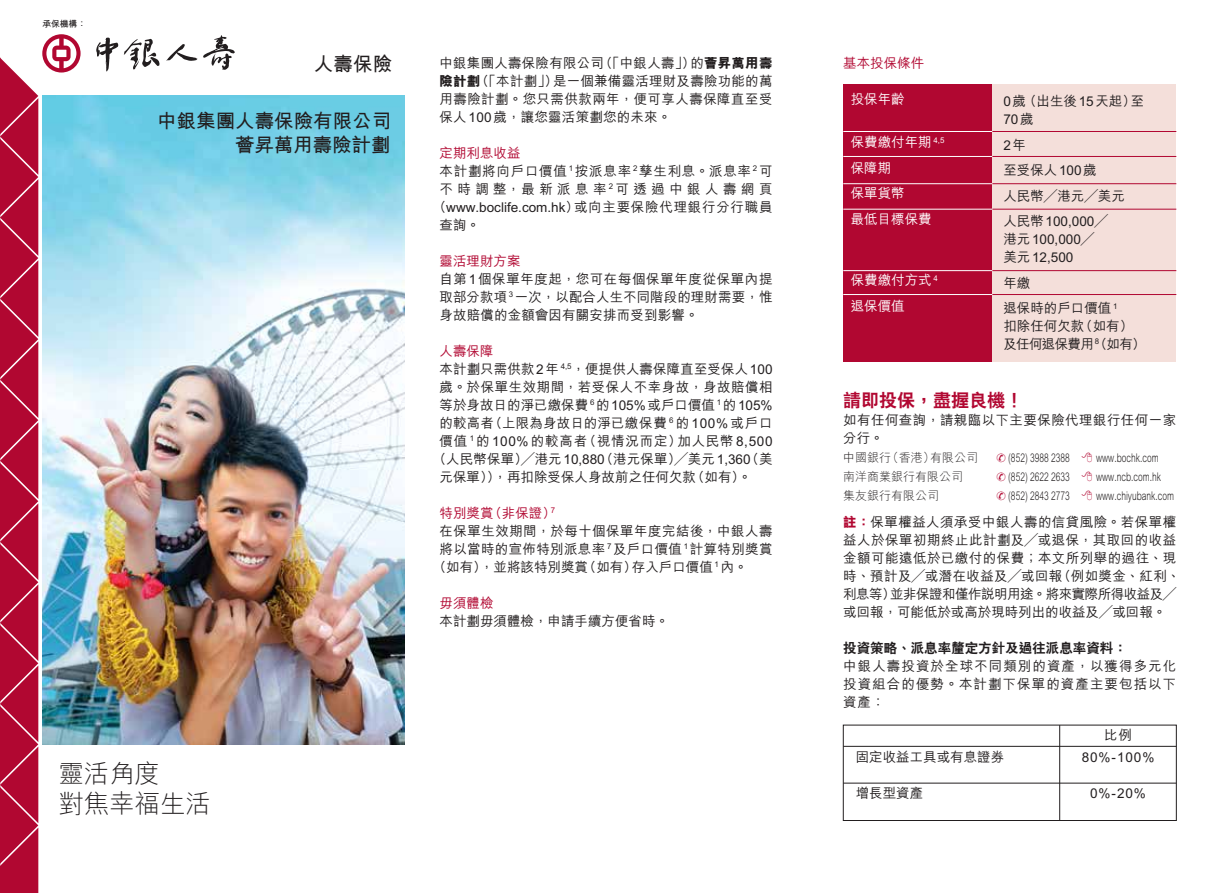
<style>
.page{position:relative;width:1212px;height:893px;background:#fff}
.page>*{position:absolute;margin:0;border:0;box-sizing:border-box;transform-origin:0 0}
.t1{font:300 25.5px/30.6px "M Hei HK";letter-spacing:-.005em;color:#221e1f}
.t2{font:700 19.5px/24px "M Hei HK";color:#221e1f;text-align:right}
.t3{font:800 18px "C Hei 2 HK";color:#b10731}
.t4{font:500 13.5px/18px "M Hei HK";letter-spacing:.025em;color:#221e1f;text-align:justify}
.t5{font:500 13.5px/25.5px "M Hei HK";color:#221e1f}
.t6{font:500 13.5px "M Hei HK";letter-spacing:.055em;color:#221e1f}
.t7{font:500 13.5px/25.5px "M Hei HK";color:#fff}
.t8{font:500 13.5px "M Hei HK";color:#b10731}
.t9{font:500 13.5px "M Hei HK";letter-spacing:.005em;color:#221e1f}
.t10{font:800 13.5px "C Hei 2 HK";color:#221e1f}
.t11{font:500 13.5px/18px "M Hei HK";letter-spacing:-.05em;color:#221e1f}
.t12{font:500 13.5px "M Hei HK";letter-spacing:.33em;color:#221e1f}
.t13{font:300 12px "M Hei HK";color:#221e1f;scale:.7 1}
.t14{font:300 12px "M Hei HK";color:#221e1f}
.t15{font:700 8.85px "M Hei HK";color:#221e1f}
.t16{font:500 7.8px "M Hei HK";color:#221e1f}
.s1{font-weight:800}
.s2{color:#b10731}
.s3{font-weight:800;color:#b10731}
</style>
<div class="page">
<img style="left:81px;top:96px;width:323px;height:648px">
<svg style="left:124px;top:39px;width:35px;height:31px"></svg>
<svg style="left:96px;top:38px;width:22px;height:33px"></svg>
<svg style="left:166px;top:44px;width:31px;height:17px"></svg>
<svg style="left:203px;top:35px;width:32px;height:35px"></svg>
<svg style="left:0;top:34px;width:81px;height:859px"></svg>
<hr style="left:843px;top:746px;width:333px;height:1px;background:#221e1f">
<hr style="left:843px;top:783px;width:333px;height:1px;background:#221e1f">
<hr style="left:1059px;top:725px;width:1px;height:95px;background:#221e1f">
<div style="left:843px;top:725px;width:334px;height:96px;border:1px solid #221e1f"></div>
<div style="left:843px;top:85px;width:149px;height:277px;background:#b10731"></div>
<div style="left:992px;top:85px;width:184px;height:277px;background:#f4dfda"></div>
<hr style="left:843px;top:131px;width:149px;height:1px;background:#fff">
<hr style="left:992px;top:131px;width:184px;height:1px;background:#b10731">
<hr style="left:843px;top:156px;width:149px;height:1px;background:#fff">
<hr style="left:992px;top:156px;width:184px;height:1px;background:#b10731">
<hr style="left:843px;top:183px;width:149px;height:1px;background:#fff">
<hr style="left:992px;top:183px;width:184px;height:1px;background:#b10731">
<hr style="left:843px;top:209px;width:149px;height:1px;background:#fff">
<hr style="left:992px;top:209px;width:184px;height:1px;background:#b10731">
<hr style="left:843px;top:270px;width:149px;height:1px;background:#fff">
<hr style="left:992px;top:270px;width:184px;height:1px;background:#b10731">
<hr style="left:843px;top:294px;width:149px;height:1px;background:#fff">
<hr style="left:992px;top:294px;width:184px;height:1px;background:#b10731">
<p class="t15" style="left:42px;top:17px;width:45px">承保機構：</p>
<h2 class="t2" style="left:314px;top:51px;width:80px">人壽保險</h2>
<h2 class="t2" style="left:157px;top:107px;width:236px">中銀集團人壽保險有限公司薈昇萬用壽險計劃</h2>
<p class="t4" style="left:439px;top:53px;width:334px">中銀集團人壽保險有限公司（「中銀人壽」）的<span class="s1">薈昇萬用壽險計劃</span>（「本計劃」）是一個兼備靈活理財及壽險功能的萬用壽險計劃。您只需供款兩年，便可享人壽保障直至受保人100歲，讓您靈活策劃您的未來。</p>
<p class="t8" style="left:439px;top:143px;width:82px">定期利息收益</p>
<p class="t6" style="left:439px;top:161px;width:334px">本計劃將向戶口價值 <sup>1</sup> 按派息率 <sup>2</sup> 孳生利息。派息率 <sup>2</sup> 可</p>
<p class="t12" style="left:439px;top:179px;width:334px">不時調整，最新派息率<sup>2</sup>可透過中銀人壽網頁</p>
<p class="t6" style="left:433px;top:197px;width:341px">（www.boclife.com.hk）或向主要保險代理銀行分行職員</p>
<p class="t4" style="left:439px;top:215px;width:42px">查詢。</p>
<p class="t8" style="left:439px;top:251px;width:82px">靈活理財方案</p>
<p class="t4" style="left:439px;top:269px;width:335px">自第1個保單年度起，您可在每個保單年度從保單內提取部分款項 <sup>3</sup> 一次，以配合人生不同階段的理財需要，惟身故賠償的金額會因有關安排而受到影響。</p>
<p class="t8" style="left:439px;top:341px;width:55px">人壽保障</p>
<p class="t9" style="left:439px;top:359px;width:334px">本計劃只需供款2年 <sup>4,5</sup>，便提供人壽保障直至受保人100</p>
<p class="t4" style="left:439px;top:377px;width:335px">歲。於保單生效期間，若受保人不幸身故，身故賠償相</p>
<p class="t5" style="left:439px;top:391px;width:334px">等於身故日的淨已繳保費 <sup>6</sup> 的105%或戶口價值 <sup>1</sup> 的105%</p>
<p class="t4" style="left:439px;top:413px;width:334px">的較高者（上限為身故日的淨已繳保費 <sup>6</sup> 的 100% 或戶口</p>
<p class="t6" style="left:439px;top:431px;width:335px">價值 <sup>1</sup> 的 100% 的較高者（視情況而定）加人民幣 8,500</p>
<p class="t4" style="left:433px;top:449px;width:341px">（人民幣保單）╱港元10,880（港元保單）╱美元1,360（美</p>
<p class="t5" style="left:439px;top:463px;width:314px">元保單）），再扣除受保人身故前之任何欠款（如有）。</p>
<p class="t8" style="left:439px;top:503px;width:118px">特別獎賞（非保證）<sup>7</sup></p>
<p class="t4" style="left:439px;top:521px;width:334px">在保單生效期間，於每十個保單年度完結後，中銀人壽</p>
<p class="t4" style="left:439px;top:539px;width:334px">將以當時的宣佈特別派息率 <sup>7</sup> 及戶口價值 <sup>1</sup> 計算特別獎賞</p>
<p class="t5" style="left:433px;top:553px;width:316px">（如有），並將該特別獎賞（如有）存入戶口價值 <sup>1</sup> 內。</p>
<p class="t8" style="left:439px;top:593px;width:55px">毋須體檢</p>
<p class="t5" style="left:439px;top:607px;width:231px">本計劃毋須體檢，申請手續方便省時。</p>
<h1 class="t1" style="left:58px;top:757px;width:154px">靈活角度<br>對焦幸福生活</h1>
<p class="t8" style="left:843px;top:53px;width:82px">基本投保條件</p>
<p class="t7" style="left:851px;top:85px;width:55px">投保年齡</p>
<p class="t7" style="left:851px;top:129px;width:95px">保費繳付年期 <sup>4,5</sup>保障期<br>保單貨幣<br>最低目標保費</p>
<p class="t7" style="left:851px;top:267px;width:89px">保費繳付方式 <sup>4</sup>退保價值</p>
<p class="t5" style="left:1003px;top:91px;width:143px;line-height:18px">0歲 （出生後15天起）至<br>70歲</p>
<p class="t5" style="left:1003px;top:131px;width:123px">2年<br>至受保人100歲<br>人民幣╱港元╱美元人民幣100,000╱</p>
<p class="t5" style="left:1003px;top:229px;width:92px;line-height:18px">港元100,000╱美元12,500</p>
<p class="t5" style="left:1003px;top:269px;width:116px">年繳<br>退保時的戶口價值 <sup>1</sup></p>
<p class="t11" style="left:1003px;top:316px;width:144px">扣除任何欠款（如有）及任何退保費用（如有）</p>
<p class="t16" style="left:1095px;top:335px;width:6px">8</p>
<h3 class="t3" style="left:843px;top:388px;width:181px">請即投保，盡握良機！</h3>
<p class="t4" style="left:843px;top:410px;width:334px">如有任何查詢，請親臨以下主要保險代理銀行任何一家分行。</p>
<p class="t14" style="left:843px;top:449px;width:136px">中國銀行（香港）有限公司</p>
<p class="t13" style="left:996px;top:449px;width:106px"><span class="s2">✆</span> (852) 3988 2388</p>
<p class="t13" style="left:1096px;top:449px;width:91px">www.bochk.com</p>
<p class="t14" style="left:843px;top:468px;width:121px">南洋商業銀行有限公司</p>
<p class="t13" style="left:996px;top:468px;width:106px"><span class="s2">✆</span> (852) 2622 2633</p>
<p class="t13" style="left:1096px;top:468px;width:94px">www.ncb.com.hk</p>
<p class="t14" style="left:843px;top:487px;width:97px">集友銀行有限公司</p>
<p class="t13" style="left:996px;top:487px;width:106px"><span class="s2">✆</span> (852) 2843 2773</p>
<p class="t13" style="left:1096px;top:487px;width:113px">www.chiyubank.com</p>
<p class="t4" style="left:843px;top:512px;width:338px;text-align:left"><span class="s3">註：</span>保單權益人須承受中銀人壽的信貸風險。若保單權益人於保單初期終止此計劃及╱或退保，其取回的收益金額可能遠低於已繳付的保費；本文所列舉的過往、現時、預計及╱或潛在收益及╱或回報（例如獎金、紅利、利息等）並非保證和僅作說明用途。將來實際所得收益及╱或回報，可能低於或高於現時列出的收益及╱或回報。</p>
<p class="t10" style="left:843px;top:639px;width:285px">投資策略、派息率釐定方針及過往派息率資料：</p>
<p class="t4" style="left:843px;top:656px;width:335px">中銀人壽投資於全球不同類別的資產，以獲得多元化投資組合的優勢。本計劃下保單的資產主要包括以下資產：</p>
<p class="t5" style="left:856px;top:743px;width:150px">固定收益工具或有息證券</p>
<p class="t4" style="left:856px;top:783px;width:69px">增長型資產</p>
<p class="t4" style="left:1082px;top:724px;width:74px;line-height:21.1px;text-align:center">比例<br>80%-100%</p>
<p class="t4" style="left:1090px;top:783px;width:57px">0%-20%</p>
</div>
